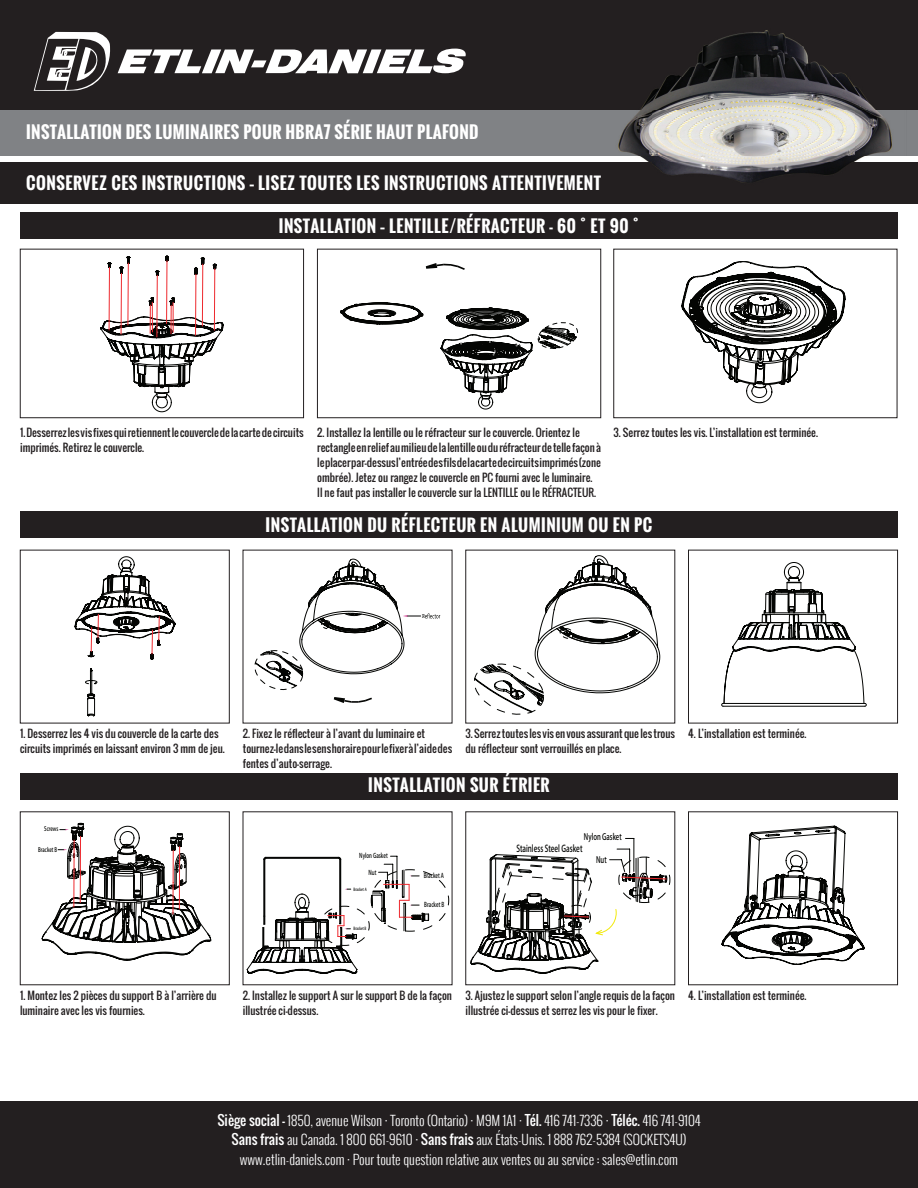
<style>
.page{position:relative;width:918px;height:1188px;background:#fff}
.page>*{position:absolute;margin:0;border:0;box-sizing:border-box;transform-origin:0 0}
.t1{font:700 16.5px "Oswald";letter-spacing:.03em;color:#fff}
.t2{font:300 13.5px/19.5px "Oswald";color:#fff;text-align:center}
.t3{font:10.5px/15px "Oswald";color:#231f20}
.t4{font:9.6px "Adobe Heiti Std";color:#040503;scale:.71 1}
.t5{font:8.85px "Adobe Heiti Std";color:#040503;scale:.71 1}
.t6{font:6.9px "Courier";color:#040503;scale:.71 1}
.t7{font:6.75px "Adobe Heiti Std";color:#040503;scale:.71 1}
.t8{font:6.3px "Adobe Heiti Std";color:#040503;scale:.71 1}
.t9{font:4.35px "Adobe Heiti Std";color:#040503;scale:.71 1}
.s1{font-weight:400}
</style>
<div class="page">
<div style="left:20px;top:212px;width:878px;height:27px;background:#231f20"></div>
<div style="left:20px;top:550px;width:210px;height:173px;border:1px solid #231f20"></div>
<div style="left:20px;top:812px;width:210px;height:173px;border:1px solid #231f20"></div>
<div style="left:688px;top:550px;width:210px;height:173px;border:1px solid #231f20"></div>
<div style="left:688px;top:812px;width:210px;height:173px;border:1px solid #231f20"></div>
<div style="left:20px;top:512px;width:878px;height:26px;background:#231f20"></div>
<div style="left:20px;top:773px;width:878px;height:27px;background:#231f20"></div>
<svg style="left:41px;top:823px;width:171px;height:138px"></svg>
<svg style="left:247px;top:856px;width:202px;height:118px"></svg>
<hr style="left:634px;top:838px;width:1px;height:33px;background:#040503">
<svg style="left:470px;top:849px;width:200px;height:125px"></svg>
<div style="left:20px;top:249px;width:284px;height:169px;border:1px solid #231f20"></div>
<div style="left:317px;top:249px;width:284px;height:169px;border:1px solid #231f20"></div>
<div style="left:614px;top:249px;width:283px;height:169px;border:1px solid #231f20"></div>
<div style="left:0;top:1101px;width:918px;height:87px;background:#231f20"></div>
<div style="left:0;top:46px;width:918px;height:110px;background:#808285"></div>
<div style="left:0;top:0;width:918px;height:109px;background:#231f20"></div>
<svg style="left:34px;top:32px;width:77px;height:59px"></svg>
<svg style="left:118px;top:49px;width:348px;height:24px"></svg>
<div style="left:0;top:163px;width:918px;height:41px;background:#231f20"></div>
<svg style="left:101px;top:256px;width:122px;height:156px"></svg>
<svg style="left:340px;top:302px;width:238px;height:108px"></svg>
<svg style="left:426px;top:263px;width:39px;height:7px"></svg>
<svg style="left:681px;top:261px;width:164px;height:142px"></svg>
<svg style="left:75px;top:557px;width:101px;height:159px"></svg>
<svg style="left:334px;top:697px;width:38px;height:6px"></svg>
<svg style="left:255px;top:559px;width:185px;height:131px"></svg>
<svg style="left:474px;top:555px;width:186px;height:160px"></svg>
<svg style="left:721px;top:562px;width:146px;height:145px"></svg>
<svg style="left:722px;top:826px;width:142px;height:139px"></svg>
<img style="left:601px;top:30px;width:306px;height:153px">
<h1 class="t1" style="left:26px;top:119px;width:454px">INSTALLATION DES LUMINAIRES POUR HBRA7 SÉRIE HAUT PLAFOND</h1>
<h1 class="t1" style="left:26px;top:171px;width:576px">CONSERVEZ CES INSTRUCTIONS – LISEZ TOUTES LES INSTRUCTIONS ATTENTIVEMENT</h1>
<h1 class="t1" style="left:279px;top:213px;width:362px">INSTALLATION – LENTILLE/RÉFRACTEUR - 60 ˚ ET 90 ˚</h1>
<p class="t3" style="left:20px;top:425px;width:285px">1. Desserrez les vis fixes qui retiennent le couvercle de la carte de circuits imprimés. Retirez le couvercle.</p>
<p class="t3" style="left:317px;top:425px;width:285px">2. Installez la lentille ou le réfracteur sur le couvercle. Orientez le rectangle en relief au milieu de la lentille ou du réfracteur de telle façon à le placer par-dessus l’entrée des fils de la carte de circuits imprimés (zone ombrée). Jetez ou rangez le couvercle en PC fourni avec le luminaire.<br>Il ne faut pas installer le couvercle sur la LENTILLE ou le RÉFRACTEUR.</p>
<p class="t3" style="left:614px;top:425px;width:206px">3. Serrez toutes les vis. L’installation est terminée.</p>
<h1 class="t1" style="left:266px;top:512px;width:388px">INSTALLATION DU RÉFLECTEUR EN ALUMINIUM OU EN PC</h1>
<p class="t6" style="left:422px;top:611px;width:6px">R</p>
<p class="t3" style="left:20px;top:726px;width:206px">1. Desserrez les 4 vis du couvercle de la carte des circuits imprimés en laissant environ 3 mm de jeu.</p>
<p class="t8" style="left:44px;top:825px;width:21px">Screws</p>
<p class="t8" style="left:38px;top:846px;width:28px">Bracket B</p>
<p class="t3" style="left:243px;top:726px;width:211px">2. Fixez le réflecteur à l’avant du luminaire et tournez-le dans le sens horaire pour le fixer à l’aide des fentes d’auto-serrage.</p>
<p class="t3" style="left:466px;top:726px;width:211px">3. Serrez toutes les vis en vous assurant que les trous du réflecteur sont verrouillés en place.</p>
<h1 class="t1" style="left:368px;top:772px;width:183px">INSTALLATION SUR ÉTRIER</h1>
<p class="t3" style="left:688px;top:726px;width:120px">4. L’installation est terminée.</p>
<p class="t7" style="left:359px;top:851px;width:42px">Nylon Gasket</p>
<p class="t7" style="left:369px;top:868px;width:13px">Nut</p>
<p class="t9" style="left:354px;top:886px;width:20px">Bracket A</p>
<p class="t9" style="left:354px;top:926px;width:20px">Bracket B</p>
<p class="t7" style="left:424px;top:872px;width:30px">Bracket A</p>
<p class="t7" style="left:424px;top:901px;width:30px">Bracket B</p>
<p class="t5" style="left:584px;top:832px;width:55px">Nylon Gasket</p>
<p class="t4" style="left:516px;top:843px;width:95px">Stainless Steel Gasket</p>
<p class="t5" style="left:596px;top:854px;width:16px">Nut</p>
<p class="t3" style="left:20px;top:988px;width:198px">1. Montez les 2 pièces du support B à l’arrière du luminaire avec les vis fournies.</p>
<p class="t3" style="left:243px;top:988px;width:211px">2. Installez le support A sur le support B de la façon illustrée ci-dessus.</p>
<p class="t3" style="left:466px;top:988px;width:211px">3. Ajustez le support selon l’angle requis de la façon illustrée ci-dessus et serrez les vis pour le fixer.</p>
<p class="t3" style="left:688px;top:988px;width:120px">4. L’installation est terminée.</p>
<p class="t2" style="left:217px;top:1110px;width:485px"><span class="s1">Siège social –</span> 1850, avenue Wilson · Toronto (Ontario) · M9M 1A1 · <span class="s1">Tél.</span> 416 741-7336 · <span class="s1">Téléc.</span> 416 741-9104<br><span class="s1">Sans frais</span> au Canada. 1 800 661-9610 · <span class="s1">Sans frais</span> aux États-Unis. 1 888 762-5384 (SOCKETS4U) www.etlin-daniels.com · Pour toute question relative aux ventes ou au service : sales@etlin.com</p>
</div>
